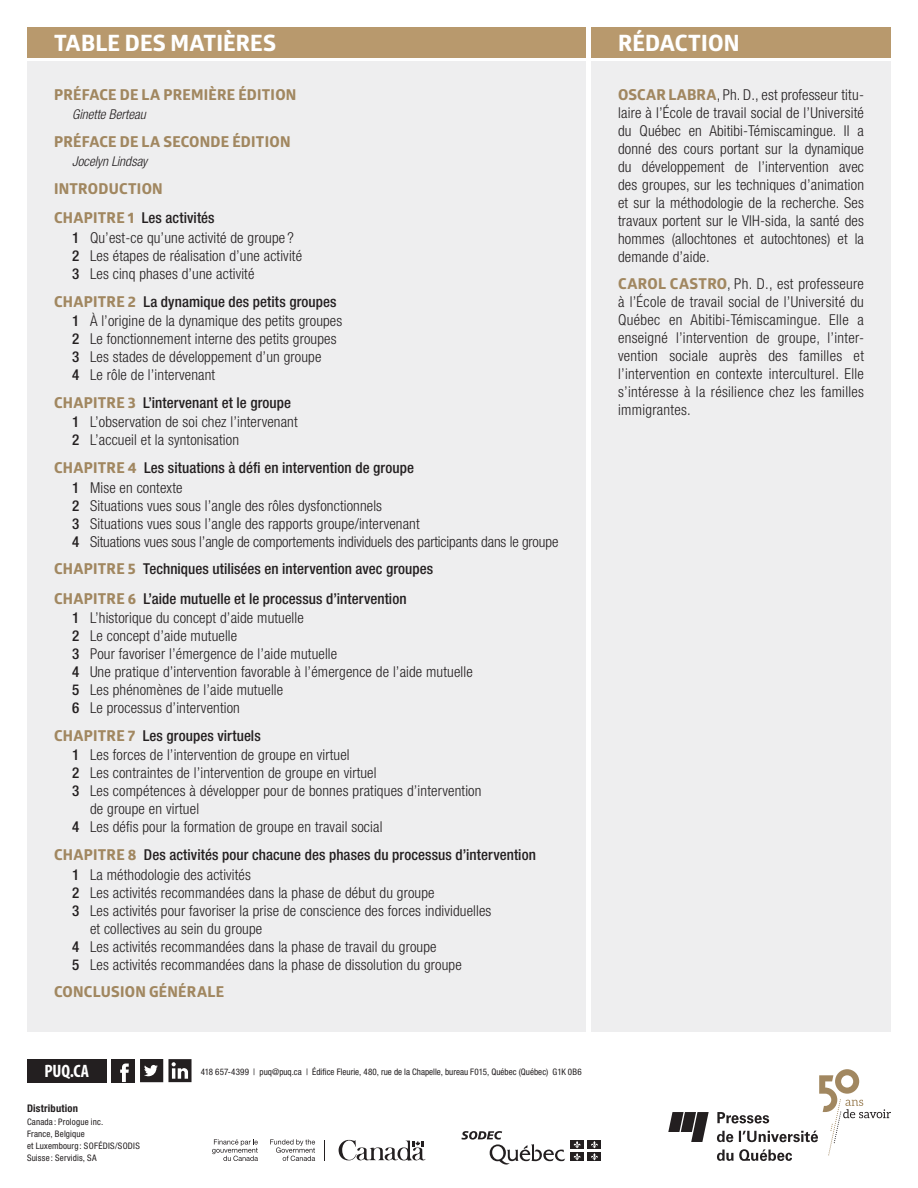
<style>
.page{position:relative;width:918px;height:1188px;background:#fff}
.page>*{position:absolute;margin:0;border:0;box-sizing:border-box;transform-origin:0 0}
.t1{font:700 22.5px "Globerx";letter-spacing:.01em;color:#fff}
.t2{font:700 condensed 18px "Myriad Pro";color:#fff}
._4_Fiche_niv3-verso{font:300 condensed 15px/18px "Helvetica Neue LT Std";letter-spacing:.01em;color:#231f20}
._7_Fiche_bios_auteur{font:300 condensed 15px/18px "Helvetica Neue LT Std";letter-spacing:.015em;color:#231f20;text-align:justify}
._3_Fiche_Niv2-verso{font:500 condensed 15px "Helvetica Neue LT Std";letter-spacing:.005em;color:#231f20}
._3_Fiche_Niv2-verso-2{font:700 15px "Globerx";letter-spacing:.015em;color:#a18760}
._4_Fiche_niv3-verso-2{font:300 condensed 15px "Helvetica Neue LT Std";letter-spacing:-.01em;color:#231f20}
._6_Fiche_auteurs-ver{font:italic 300 condensed 13.5px "Helvetica Neue LT Std";color:#231f20}
.t3{font:700 condensed 10.5px "Helvetica Neue LT Std";letter-spacing:.02em;color:#231f20}
.t4{font:condensed 9px/12px "Helvetica Neue LT Std";letter-spacing:.015em;color:#231f20}
.s1{font-family:"Globerx";font-weight:700;font-stretch:normal;color:#a18760}
.s2{font-weight:500}
</style>
<div class="page">
<div style="left:591px;top:62px;width:300px;height:970px;background:#eeeeef"></div>
<div style="left:27px;top:62px;width:558px;height:970px;background:#eeeeef"></div>
<svg style="left:668px;top:1112px;width:41px;height:30px"></svg>
<svg style="left:717px;top:1069px;width:174px;height:92px"></svg>
<svg style="left:339px;top:1139px;width:86px;height:22px"></svg>
<svg style="left:212px;top:1139px;width:46px;height:22px"></svg>
<svg style="left:270px;top:1139px;width:45px;height:22px"></svg>
<svg style="left:324px;top:1140px;width:1px;height:21px"></svg>
<div style="left:570px;top:1141px;width:14px;height:8px;background:#231f20"></div>
<div style="left:588px;top:1141px;width:13px;height:8px;background:#231f20"></div>
<div style="left:570px;top:1153px;width:14px;height:8px;background:#231f20"></div>
<svg style="left:574px;top:1141px;width:7px;height:19px"></svg>
<div style="left:588px;top:1153px;width:13px;height:8px;background:#231f20"></div>
<svg style="left:591px;top:1141px;width:7px;height:19px"></svg>
<svg style="left:461px;top:1131px;width:104px;height:34px"></svg>
<div style="left:27px;top:27px;width:558px;height:30px;background:#b8996d"></div>
<div style="left:591px;top:27px;width:300px;height:30px;background:#b8996d"></div>
<div style="left:112px;top:1059px;width:23px;height:23px;background:#231f20"></div>
<svg style="left:120px;top:1064px;width:9px;height:18px"></svg>
<div style="left:27px;top:1059px;width:80px;height:23px;background:#231f20"></div>
<svg style="left:140px;top:1059px;width:52px;height:23px"></svg>
<h1 class="t1" style="left:54px;top:26px;width:224px">TABLE DES MATIÈRES</h1>
<h1 class="t1" style="left:618px;top:26px;width:123px">RÉDACTION</h1>
<p class="_3_Fiche_Niv2-verso-2" style="left:54px;top:83px;width:244px">PRÉFACE DE LA PREMIÈRE ÉDITION</p>
<p class="_6_Fiche_auteurs-ver" style="left:72px;top:107px;width:75px">Ginette Berteau</p>
<p class="_3_Fiche_Niv2-verso-2" style="left:54px;top:131px;width:238px">PRÉFACE DE LA SECONDE ÉDITION</p>
<p class="_6_Fiche_auteurs-ver" style="left:72px;top:154px;width:77px">Jocelyn Lindsay</p>
<p class="_3_Fiche_Niv2-verso-2" style="left:54px;top:178px;width:110px">INTRODUCTION</p>
<p class="_3_Fiche_Niv2-verso" style="left:54px;top:209px;width:162px"><span class="s1">CHAPITRE 1</span> Les activités</p>
<p class="_4_Fiche_niv3-verso" style="left:72px;top:229px;width:223px"><span class="s2">1</span> Qu’est-ce qu’une activité de groupe ?</p>
<p class="_4_Fiche_niv3-verso" style="left:72px;top:247px;width:232px"><span class="s2">2</span> Les étapes de réalisation d’une activité</p>
<p class="_4_Fiche_niv3-verso" style="left:72px;top:265px;width:184px"><span class="s2">3</span> Les cinq phases d’une activité</p>
<p class="_3_Fiche_Niv2-verso" style="left:54px;top:292px;width:284px"><span class="s1">CHAPITRE 2</span> La dynamique des petits groupes</p>
<p class="_4_Fiche_niv3-verso" style="left:72px;top:312px;width:272px"><span class="s2">1</span> À l’origine de la dynamique des petits groupes</p>
<p class="_4_Fiche_niv3-verso" style="left:72px;top:330px;width:266px"><span class="s2">2</span> Le fonctionnement interne des petits groupes</p>
<p class="_4_Fiche_niv3-verso" style="left:72px;top:348px;width:251px"><span class="s2">3</span> Les stades de développement d’un groupe</p>
<p class="_4_Fiche_niv3-verso" style="left:72px;top:366px;width:145px"><span class="s2">4</span> Le rôle de l’intervenant</p>
<p class="_3_Fiche_Niv2-verso" style="left:54px;top:394px;width:239px"><span class="s1">CHAPITRE 3</span> L’intervenant et le groupe</p>
<p class="_4_Fiche_niv3-verso" style="left:72px;top:413px;width:227px"><span class="s2">1</span> L’observation de soi chez l’intervenant</p>
<p class="_4_Fiche_niv3-verso" style="left:72px;top:431px;width:169px"><span class="s2">2</span> L’accueil et la syntonisation</p>
<p class="_3_Fiche_Niv2-verso" style="left:54px;top:459px;width:361px"><span class="s1">CHAPITRE 4</span> Les situations à défi en intervention de groupe</p>
<p class="_4_Fiche_niv3-verso" style="left:72px;top:478px;width:112px"><span class="s2">1</span> Mise en contexte</p>
<p class="_4_Fiche_niv3-verso" style="left:72px;top:496px;width:312px"><span class="s2">2</span> Situations vues sous l’angle des rôles dysfonctionnels</p>
<p class="_4_Fiche_niv3-verso" style="left:72px;top:514px;width:349px"><span class="s2">3</span> Situations vues sous l’angle des rapports groupe/intervenant</p>
<p class="_4_Fiche_niv3-verso-2" style="left:72px;top:533px;width:488px"><span class="s2">4</span> Situations vues sous l’angle de comportements individuels des participants dans le groupe</p>
<p class="_3_Fiche_Niv2-verso" style="left:54px;top:560px;width:381px"><span class="s1">CHAPITRE 5</span> Techniques utilisées en intervention avec groupes</p>
<p class="_3_Fiche_Niv2-verso" style="left:54px;top:589px;width:354px"><span class="s1">CHAPITRE 6</span> L’aide mutuelle et le processus d’intervention</p>
<p class="_4_Fiche_niv3-verso" style="left:72px;top:609px;width:233px"><span class="s2">1</span> L’historique du concept d’aide mutuelle</p>
<p class="_4_Fiche_niv3-verso" style="left:72px;top:627px;width:167px"><span class="s2">2</span> Le concept d’aide mutuelle</p>
<p class="_4_Fiche_niv3-verso" style="left:72px;top:645px;width:267px"><span class="s2">3</span> Pour favoriser l’émergence de l’aide mutuelle</p>
<p class="_4_Fiche_niv3-verso" style="left:72px;top:663px;width:402px"><span class="s2">4</span> Une pratique d’intervention favorable à l’émergence de l’aide mutuelle</p>
<p class="_4_Fiche_niv3-verso" style="left:72px;top:681px;width:213px"><span class="s2">5</span> Les phénomènes de l’aide mutuelle</p>
<p class="_4_Fiche_niv3-verso" style="left:72px;top:699px;width:169px"><span class="s2">6</span> Le processus d’intervention</p>
<p class="_3_Fiche_Niv2-verso" style="left:54px;top:727px;width:208px"><span class="s1">CHAPITRE 7</span> Les groupes virtuels</p>
<p class="_4_Fiche_niv3-verso" style="left:72px;top:746px;width:279px"><span class="s2">1</span> Les forces de l’intervention de groupe en virtuel</p>
<p class="_4_Fiche_niv3-verso" style="left:72px;top:764px;width:306px"><span class="s2">2</span> Les contraintes de l’intervention de groupe en virtuel</p>
<p class="_4_Fiche_niv3-verso" style="left:90px;top:782px;width:393px;text-indent:-18px"><span class="s2">3</span> Les compétences à développer pour de bonnes pratiques d’intervention de groupe en virtuel</p>
<p class="_4_Fiche_niv3-verso" style="left:72px;top:818px;width:312px"><span class="s2">4</span> Les défis pour la formation de groupe en travail social</p>
<p class="_3_Fiche_Niv2-verso" style="left:54px;top:846px;width:483px"><span class="s1">CHAPITRE 8</span> Des activités pour chacune des phases du processus d’intervention</p>
<p class="_4_Fiche_niv3-verso" style="left:72px;top:865px;width:181px"><span class="s2">1</span> La méthodologie des activités</p>
<p class="_4_Fiche_niv3-verso" style="left:72px;top:883px;width:364px"><span class="s2">2</span> Les activités recommandées dans la phase de début du groupe</p>
<p class="_4_Fiche_niv3-verso" style="left:90px;top:901px;width:403px;text-indent:-18px"><span class="s2">3</span> Les activités pour favoriser la prise de conscience des forces individuelles et collectives au sein du groupe</p>
<p class="_4_Fiche_niv3-verso" style="left:72px;top:937px;width:366px"><span class="s2">4</span> Les activités recommandées dans la phase de travail du groupe</p>
<p class="_4_Fiche_niv3-verso" style="left:72px;top:955px;width:391px"><span class="s2">5</span> Les activités recommandées dans la phase de dissolution du groupe</p>
<p class="_3_Fiche_Niv2-verso-2" style="left:54px;top:981px;width:172px">CONCLUSION GÉNÉRALE</p>
<p class="t2" style="left:44px;top:1060px;width:46px">PUQ.CA</p>
<p class="t3" style="left:27px;top:1101px;width:53px">Distribution</p>
<p class="t4" style="left:27px;top:1116px;width:114px">Canada: Prologue inc.<br>France, Belgique<br>et Luxembourg: SOFÉDIS/SODIS<br>Suisse: Servidis, SA</p>
<p class="t4" style="left:201px;top:1066px;width:382px">418 657-4399 | puq@puq.ca | Édifice Fleurie, 480, rue de la Chapelle, bureau F015, Québec (Québec) G1K 0B6</p>
<p class="_7_Fiche_bios_auteur" style="left:618px;top:85px;width:247px"><span class="s1">OSCAR LABRA</span>, Ph. D., est professeur titu&shy;laire à l’École de travail social de l’Université du Québec en Abitibi-Témiscamingue. Il a donné des cours portant sur la dynamique du développement de l’intervention avec des groupes, sur les techniques d’animation et sur la méthodologie de la recherche. Ses travaux portent sur le VIH-sida, la santé des hommes (allochtones et autochtones) et la demande d’aide.</p>
<p class="_7_Fiche_bios_auteur" style="left:618px;top:274px;width:247px"><span class="s1">CAROL CASTRO</span>, Ph. D., est professeure à l’École de travail social de l’Université du Québec en Abitibi-Témiscamingue. Elle a enseigné l’intervention de groupe, l’inter&shy;vention sociale auprès des familles et l’intervention en contexte interculturel. Elle s’intéresse à la résilience chez les familles immigrantes.</p>
</div>
